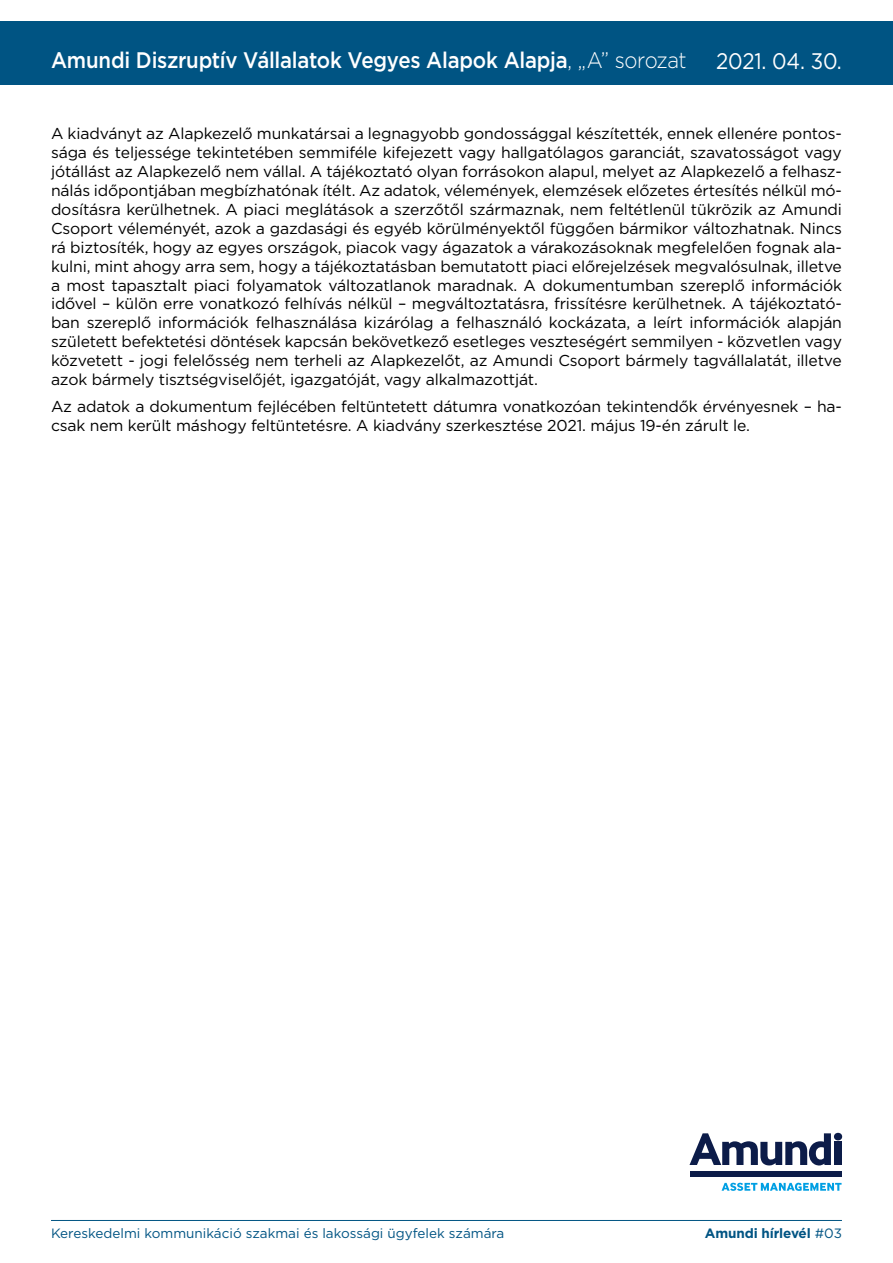
<style>
.page{position:relative;width:893px;height:1263px;background:#fff}
.page>*{position:absolute;margin:0;border:0;box-sizing:border-box;transform-origin:0 0}
.t1{font:500 22.5px "Gotham";letter-spacing:-.01em;color:#fff;scale:.91 1}
.t2{font:22.5px "Gotham";letter-spacing:-.01em;color:#fff;scale:.91 1}
.t3{font:15.75px/18.9px "Gotham";letter-spacing:-.01em;color:#000;text-align:justify}
.t4{font:13.5px "Gotham";color:#005483}
.t5{font:700 13.5px "Gotham";letter-spacing:-.01em;color:#005483}
.s1{font-weight:300}
.s2{font-weight:400}
</style>
<div class="page">
<div style="left:0;top:21px;width:893px;height:64px;background:#005483"></div>
<hr style="left:51px;top:1220px;width:791px;height:1px;background:#005483">
<svg style="left:689px;top:1133px;width:142px;height:32px"></svg>
<div style="left:834px;top:1133px;width:8px;height:7px;background:#0c1c49;border-radius:50%"></div>
<div style="left:834px;top:1142px;width:7px;height:23px;background:#0c1c49"></div>
<div style="left:690px;top:1171px;width:151px;height:6px;background:#0c1c49"></div>
<svg style="left:722px;top:1182px;width:119px;height:9px"></svg>
<h1 class="t1" style="left:51px;top:45px;width:700px">Amundi Diszruptív Vállalatok Vegyes Alapok Alapja<span class="s1">, „A” sorozat</span></h1>
<h1 class="t2" style="left:716px;top:46px;width:140px">2021. 04. 30.</h1>
<p class="t3" style="left:51px;top:124px;width:792px">A kiadványt az Alapkezelő munkatársai a legnagyobb gondossággal készítették, ennek ellenére pontos&shy;sága és teljessége tekintetében semmiféle kifejezett vagy hallgatólagos garanciát, szavatosságot vagy jótállást az Alapkezelő nem vállal. A tájékoztató olyan forrásokon alapul, melyet az Alapkezelő a felhasz&shy;nálás időpontjában megbízhatónak ítélt. Az adatok, vélemények, elemzések előzetes értesítés nélkül mó&shy;dosításra kerülhetnek. A piaci meglátások a szerzőtől származnak, nem feltétlenül tükrözik az Amundi Csoport véleményét, azok a gazdasági és egyéb körülményektől függően bármikor változhatnak. Nincs rá biztosíték, hogy az egyes országok, piacok vagy ágazatok a várakozásoknak megfelelően fognak ala&shy;kulni, mint ahogy arra sem, hogy a tájékoztatásban bemutatott piaci előrejelzések megvalósulnak, illetve a most tapasztalt piaci folyamatok változatlanok maradnak. A dokumentumban szereplő információk idővel – külön erre vonatkozó felhívás nélkül – megváltoztatásra, frissítésre kerülhetnek. A tájékoztató&shy;ban szereplő információk felhasználása kizárólag a felhasználó kockázata, a leírt információk alapján született befektetési döntések kapcsán bekövetkező esetleges veszteségért semmilyen - közvetlen vagy közvetett - jogi felelősség nem terheli az Alapkezelőt, az Amundi Csoport bármely tagvállalatát, illetve azok bármely tisztségviselőjét, igazgatóját, vagy alkalmazottját.</p>
<p class="t3" style="left:51px;top:397px;width:792px">Az adatok a dokumentum fejlécében feltüntetett dátumra vonatkozóan tekintendők érvényesnek – ha&shy;csak nem került máshogy feltüntetésre. A kiadvány szerkesztése 2021. május 19-én zárult le.</p>
<p class="t4" style="left:51px;top:1224px;width:455px">Kereskedelmi kommunikáció szakmai és lakossági ügyfelek számára</p>
<p class="t5" style="left:705px;top:1224px;width:139px">Amundi hírlevél <span class="s2">#03</span></p>
</div>
